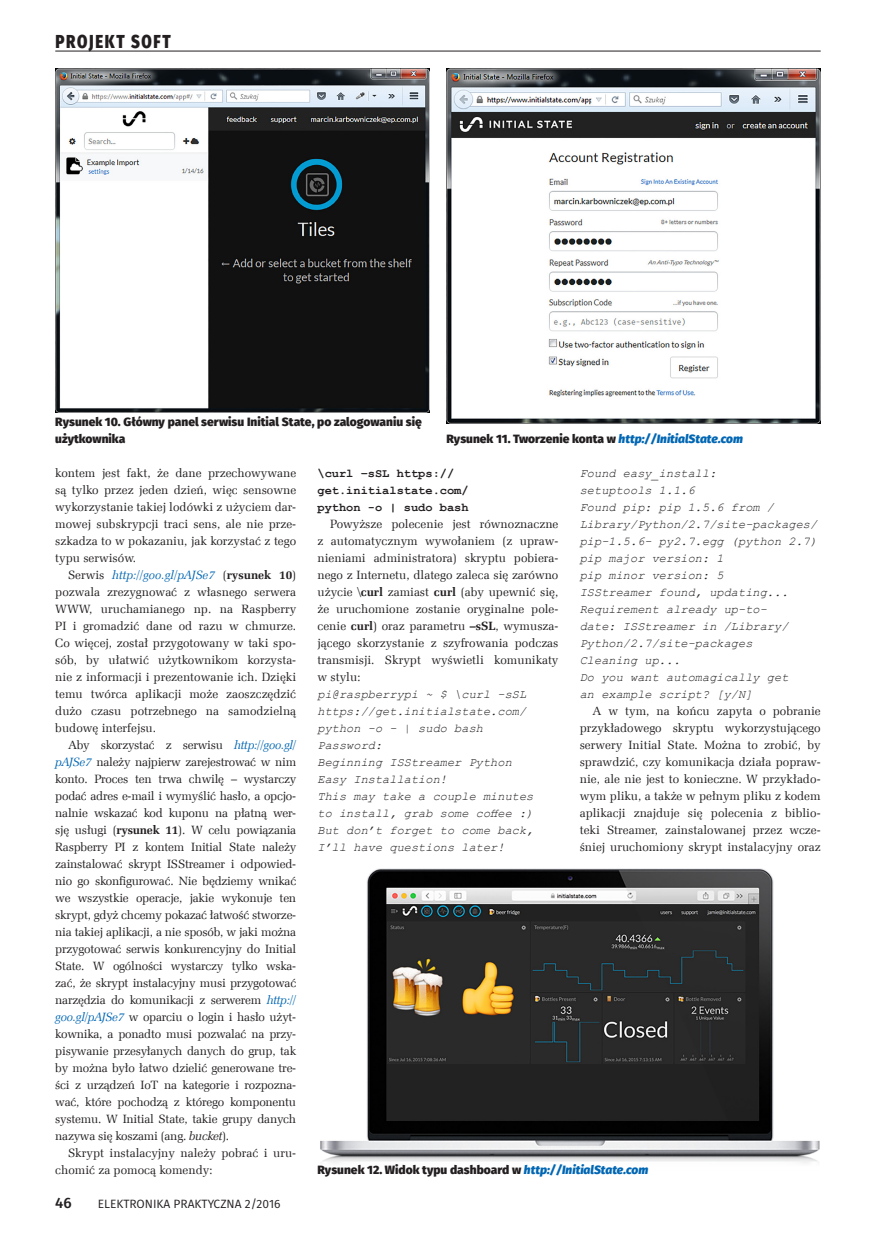
<style>
.page{position:relative;width:893px;height:1234px;background:#fff}
.page>*{position:absolute;margin:0;border:0;box-sizing:border-box;transform-origin:0 0}
.t1{font:800 18.75px "Fira Sans";letter-spacing:.11em;color:#231f20;scale:.8 1}
.t2{font:500 15px "Fira Sans";color:#231f20}
._1_Body{font:12px/17px "Zapf Ellipt EU";color:#231f20;text-align:justify}
._1_Body-2{font:italic 12px/17px "Courier New";color:#231f20}
._4_Podpis{font:800 12px/17px "Fira Sans";color:#231f20}
._1_Body-3{font:700 12px/17px "Courier New";color:#231f20}
.t3{font:12px "Fira Sans";color:#231f20}
.s1{font-style:italic;color:#0166b3}
.s2{font-weight:700}
.s3{font-style:italic}
</style>
<div class="page">
<img style="left:55px;top:68px;width:374px;height:344px">
<img style="left:446px;top:68px;width:375px;height:356px">
<img style="left:320px;top:868px;width:500px;height:295px">
<hr style="left:55px;top:51px;width:766px;height:1px;background:#231f20">
<p class="t1" style="left:55px;top:28px;width:146px">PROJEKT SOFT</p>
<p class="_4_Podpis" style="left:55px;top:413px;width:368px">Rysunek 10. Główny panel serwisu Initial State, po zalogowaniu się użytkownika</p>
<p class="_4_Podpis" style="left:446px;top:430px;width:298px">Rysunek 11. Tworzenie konta w <span class="s1">http://InitialState.com</span></p>
<p class="_1_Body" style="left:55px;top:464px;width:242px">kontem jest fakt, że dane przechowywane są tylko przez jeden dzień, więc sensowne wykorzystanie takiej lodówki z użyciem dar&shy;mowej subskrypcji traci sens, ale nie prze&shy;szkadza to w pokazaniu, jak korzystać z tego typu serwisów.</p>
<p class="_1_Body" style="left:55px;top:566px;width:242px;text-indent:13px">Serwis <span class="s1">http://goo.gl/pAJSe7</span> (<span class="s2">rysunek 10</span>) pozwala zrezygnować z własnego serwera WWW, uruchamianego np. na Raspberry PI i gromadzić dane od razu w chmurze.<br>Co więcej, został przygotowany w taki spo&shy;sób, by ułatwić użytkownikom korzysta&shy;nie z informacji i prezentowanie ich. Dzięki temu twórca aplikacji może zaoszczędzić dużo czasu potrzebnego na samodzielną budowę interfejsu.</p>
<p class="_1_Body" style="left:55px;top:736px;width:242px;text-indent:13px">Aby skorzystać z serwisu <span class="s1">http://goo.gl/ pAJSe7</span> należy najpierw zarejestrować w nim konto. Proces ten trwa chwilę – wystarczy podać adres e-mail i wymyślić hasło, a opcjo&shy;nalnie wskazać kod kuponu na płatną wer&shy;sję usługi (<span class="s2">rysunek 11</span>). W celu powiązania Raspberry PI z kontem Initial State należy zainstalować skrypt ISStreamer i odpowied&shy;nio go skonfigurować. Nie będziemy wnikać we wszystkie operacje, jakie wykonuje ten skrypt, gdyż chcemy pokazać łatwość stworze&shy;nia takiej aplikacji, a nie sposób, w jaki można przygotować serwis konkurencyjny do Initial State. W ogólności wystarczy tylko wska&shy;zać, że skrypt instalacyjny musi przygotować narzędzia do komunikacji z serwerem <span class="s1">http:// goo.gl/pAJSe7</span> w oparciu o login i hasło użyt&shy;kownika, a ponadto musi pozwalać na przy&shy;pisywanie przesyłanych danych do grup, tak by można było łatwo dzielić generowane tre&shy;ści z urządzeń IoT na kategorie i rozpozna&shy;wać, które pochodzą z którego komponentu systemu. W Initial State, takie grupy danych nazywa się koszami (ang. <span class="s3">bucket</span>).</p>
<p class="_1_Body" style="left:55px;top:1144px;width:242px;text-indent:13px">Skrypt instalacyjny należy pobrać i uru&shy;chomić za pomocą komendy:</p>
<p class="t2" style="left:55px;top:1192px;width:18px">46</p>
<p class="t3" style="left:98px;top:1195px;width:184px">ELEKTRONIKA PRAKTYCZNA 2/2016</p>
<p class="_1_Body-3" style="left:317px;top:464px;width:153px">\curl –sSL https:// get.initialstate.com/ python -o | sudo bash</p>
<p class="_1_Body" style="left:317px;top:515px;width:242px;text-indent:13px">Powyższe polecenie jest równoznaczne z automatycznym wywołaniem (z upraw&shy;nieniami administratora) skryptu pobiera&shy;nego z Internetu, dlatego zaleca się zarówno użycie <span class="s2">\curl</span> zamiast <span class="s2">curl</span> (aby upewnić się, że uruchomione zostanie oryginalne pole&shy;cenie <span class="s2">curl</span>) oraz parametru <span class="s2">–sSL</span>, wymusza&shy;jącego skorzystanie z szyfrowania podczas transmisji. Skrypt wyświetli komunikaty w stylu:</p>
<p class="_1_Body-2" style="left:317px;top:685px;width:210px;text-align:justify">pi@raspberrypi ~ $ \curl -sSL https://get.initialstate.com/ python -o - | sudo bash</p>
<p class="_1_Body-2" style="left:317px;top:736px;width:66px">Password:</p>
<p class="_1_Body-2" style="left:317px;top:753px;width:196px">Beginning ISStreamer Python<br>Easy Installation!</p>
<p class="_1_Body-2" style="left:317px;top:787px;width:217px">This may take a couple minutes to install, grab some coffee :)</p>
<p class="_1_Body-2" style="left:317px;top:821px;width:217px">But don’t forget to come back,<br>I’ll have questions later!</p>
<p class="_1_Body-2" style="left:580px;top:463px;width:138px">Found easy_install: setuptools 1.1.6</p>
<p class="_1_Body-2" style="left:580px;top:497px;width:239px">Found pip: pip 1.5.6 from /<br>Library/Python/2.7/site-packages/ pip-1.5.6- py2.7.egg (python 2.7)</p>
<p class="_1_Body-2" style="left:580px;top:548px;width:146px">pip major version: 1</p>
<p class="_1_Body-2" style="left:580px;top:565px;width:146px">pip minor version: 5</p>
<p class="_1_Body-2" style="left:580px;top:582px;width:210px">ISStreamer found, updating...</p>
<p class="_1_Body-2" style="left:580px;top:599px;width:210px">Requirement already up-to&shy;date: ISStreamer in /Library/<br>Python/2.7/site-packages</p>
<p class="_1_Body-2" style="left:580px;top:650px;width:102px">Cleaning up...</p>
<p class="_1_Body-2" style="left:580px;top:668px;width:210px">Do you want automagically get an example script? [y/N]</p>
<p class="_1_Body" style="left:580px;top:702px;width:242px;text-indent:13px">A w tym, na końcu zapyta o pobranie przykładowego skryptu wykorzystującego serwery Initial State. Można to zrobić, by sprawdzić, czy komunikacja działa popraw&shy;nie, ale nie jest to konieczne. W przykłado&shy;wym pliku, a także w pełnym pliku z kodem aplikacji znajduje się polecenia z biblio&shy;teki Streamer, zainstalowanej przez wcze&shy;śniej uruchomiony skrypt instalacyjny oraz</p>
<p class="_4_Podpis" style="left:317px;top:1161px;width:332px">Rysunek 12. Widok typu dashboard w <span class="s1">http://InitialState.com</span></p>
</div>
